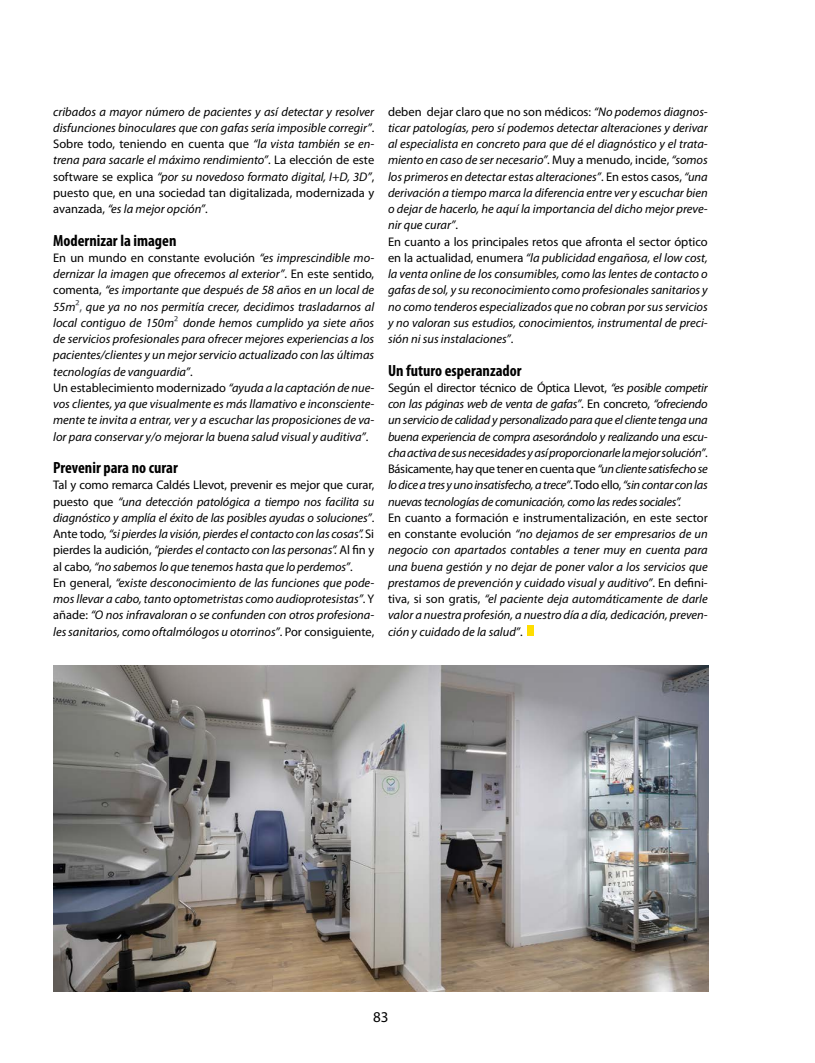
<style>
.page{position:relative;width:815px;height:1063px;background:#fff}
.page>*{position:absolute;margin:0;border:0;box-sizing:border-box;transform-origin:0 0}
.t1{font:700 condensed 16.25px "Myriad Pro";color:#000}
.t2{font:15px "Myriad Pro";color:#000}
.t3{font:italic 12.5px/16.2px "Myriad Pro";color:#000;text-align:justify}
.s1{font-style:normal}
.s2{font-style:normal;font-size:13.12px;color:#4d5156}
</style>
<div class="page">
<div style="left:527px;top:626px;width:6px;height:10px;background:#ffde00"></div>
<img style="left:54px;top:665px;width:654px;height:327px">
<p class="t3" style="left:53px;top:103px;width:323px">cribados a mayor número de pacientes y así detectar y resolver disfunciones binoculares que con gafas sería imposible corregir”<span class="s1">.<br>Sobre todo, teniendo en cuenta que</span> “la vista también se en&shy;trena para sacarle el máximo rendimiento”<span class="s1">. La elección de este software se explica</span> “por su novedoso formato digital, I+D, 3D”<span class="s1">, puesto que, en una sociedad tan digitalizada, modernizada y avanzada,</span> “es la mejor opción”<span class="s1">.</span></p>
<h1 class="t1" style="left:53px;top:230px;width:125px">Modernizar la imagen</h1>
<p class="t3" style="left:53px;top:249px;width:323px;text-align:left"><span class="s1">En un mundo en constante evolución</span> “es imprescindible mo&shy;dernizar la imagen que ofrecemos al exterior”<span class="s1">. En este sentido, comenta,</span> “es importante que después de 58 años en un local de 55m<span class="s2">²,</span> que ya no nos permitía crecer, decidimos trasladarnos al local contiguo de 150m<span class="s2">²</span> donde hemos cumplido ya siete años de servicios profesionales para ofrecer mejores experiencias a los pacientes/clientes y un mejor servicio actualizado con las últimas tecnologías de vanguardia”<span class="s1">.<br>Un establecimiento modernizado</span> “ayuda a la captación de nue&shy;vos clientes, ya que visualmente es más llamativo e inconsciente&shy;mente te invita a entrar, ver y a escuchar las proposiciones de va&shy;lor para conservar y/o mejorar la buena salud visual y auditiva”<span class="s1">.</span></p>
<h1 class="t1" style="left:53px;top:458px;width:126px">Prevenir para no curar</h1>
<p class="t3" style="left:53px;top:477px;width:323px;text-align:left"><span class="s1">Tal y como remarca Caldés Llevot, prevenir es mejor que curar, puesto que</span> “una detección patológica a tiempo nos facilita su diagnóstico y amplía el éxito de las posibles ayudas o soluciones”<span class="s1">.<br>Ante todo,</span> “si pierdes la visión, pierdes el contacto con las cosas”. <span class="s1">Si pierdes la audición,</span> “pierdes el contacto con las personas”. <span class="s1">Al fin y al cabo,</span> “no sabemos lo que tenemos hasta que lo perdemos”<span class="s1">.<br>En general,</span> “existe desconocimiento de las funciones que pode&shy;mos llevar a cabo, tanto optometristas como audioprotesistas”<span class="s1">. Y añade:</span> “O nos infravaloran o se confunden con otros profesiona&shy;les sanitarios, como oftalmólogos u otorrinos”<span class="s1">. Por consiguiente,</span></p>
<p class="t3" style="left:388px;top:103px;width:321px;text-align:left"><span class="s1">deben dejar claro que no son médicos:</span> “No podemos diagnos&shy;ticar patologías, pero sí podemos detectar alteraciones y derivar al especialista en concreto para que dé el diagnóstico y el trata&shy;miento en caso de ser necesario”<span class="s1">. Muy a menudo, incide,</span> “somos los primeros en detectar estas alteraciones”<span class="s1">. En estos casos,</span> “una derivación a tiempo marca la diferencia entre ver y escuchar bien o dejar de hacerlo, he aquí la importancia del dicho mejor preve&shy;nir que curar”<span class="s1">.<br>En cuanto a los principales retos que afronta el sector óptico en la actualidad, enumera</span> “la publicidad engañosa, el low cost, la venta online de los consumibles, como las lentes de contacto o gafas de sol, y su reconocimiento como profesionales sanitarios y no como tenderos especializados que no cobran por sus servicios y no valoran sus estudios, conocimientos, instrumental de preci&shy;sión ni sus instalaciones”<span class="s1">.</span></p>
<h1 class="t1" style="left:388px;top:360px;width:135px">Un futuro esperanzador</h1>
<p class="t3" style="left:388px;top:379px;width:321px"><span class="s1">Según el director técnico de Óptica Llevot,</span> “es posible competir con las páginas web de venta de gafas”<span class="s1">. En concreto,</span> “ofreciendo un servicio de calidad y personalizado para que el cliente tenga una buena experiencia de compra asesorándolo y realizando una escu&shy;cha activa de sus necesidades y así proporcionarle la mejor solución”<span class="s1">.<br>Básicamente, hay que tener en cuenta que</span> “un cliente satisfecho se lo dice a tres y uno insatisfecho, a trece”<span class="s1">. Todo ello,</span> “sin contar con las nuevas tecnologías de comunicación, como las redes sociales”.</p>
<p class="t3" style="left:388px;top:509px;width:321px"><span class="s1">En cuanto a formación e instrumentalización, en este sector en constante evolución</span> “no dejamos de ser empresarios de un negocio con apartados contables a tener muy en cuenta para una buena gestión y no dejar de poner valor a los servicios que prestamos de prevención y cuidado visual y auditivo”<span class="s1">. En defini&shy;tiva, si son gratis,</span> “el paciente deja automáticamente de darle valor a nuestra profesión, a nuestro día a día, dedicación, preven&shy;ción y cuidado de la salud”<span class="s1">.</span></p>
<p class="t2" style="left:373px;top:1008px;width:17px">83</p>
</div>
